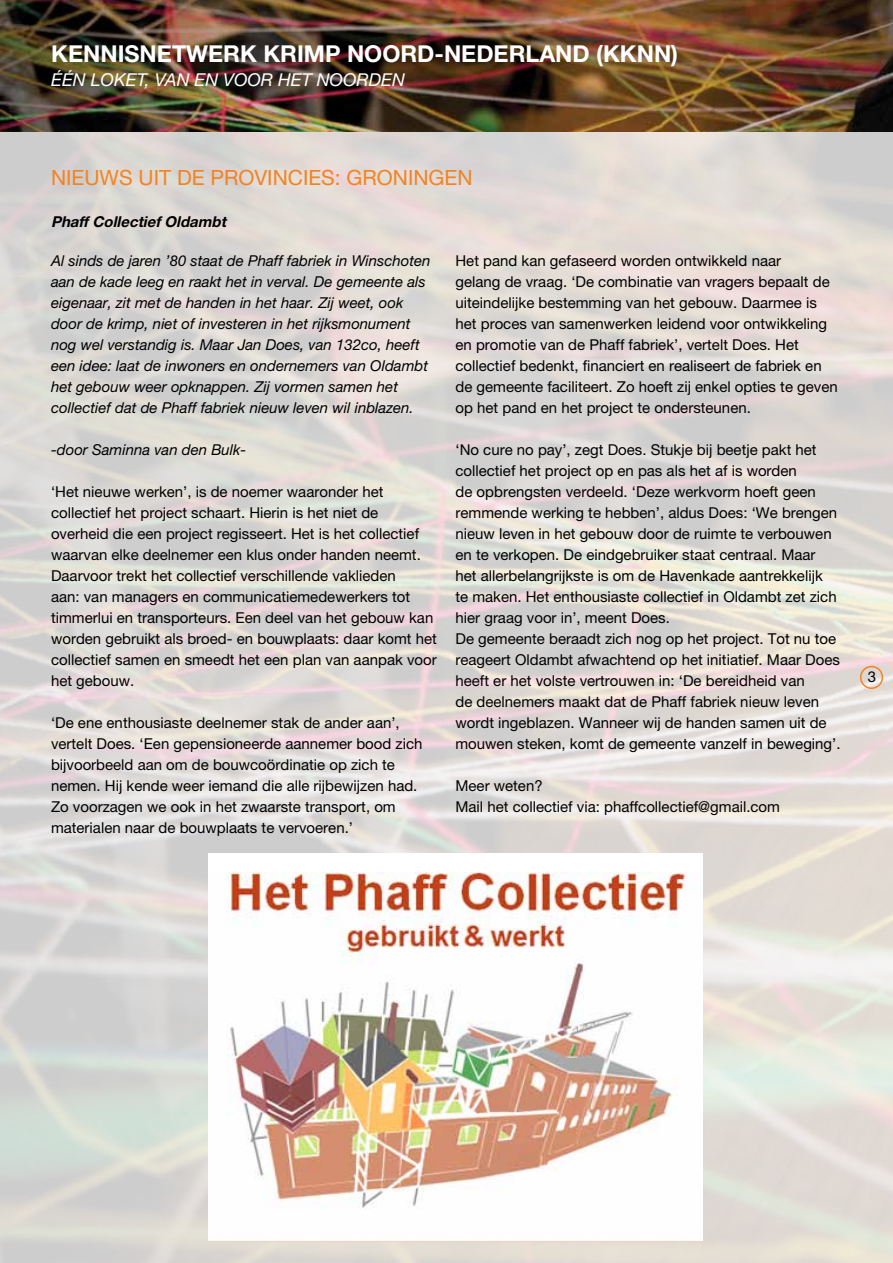
<style>
.page{position:relative;width:893px;height:1263px;background:#fff}
.page>*{position:absolute;margin:0;border:0;box-sizing:border-box;transform-origin:0 0}
.t1{font:700 23.25px "Helvetica Neue LT Std";color:#fff}
.t2{font:21px "Helvetica Neue LT Std";color:#f58220}
.t3{font:italic 17.7px "Helvetica Neue LT Std";color:#fff}
.t4{font:15px/21px "Helvetica Neue LT Std";color:#000}
.t5{font:italic 15px/21px "Helvetica Neue LT Std";color:#000}
.t6{font:italic 700 15px "Helvetica Neue LT Std";color:#000}
</style>
<div class="page">
<img style="left:0;top:0;width:893px;height:1263px">
<div style="left:860px;top:666px;width:23px;height:23px;border:2px solid #f58220;border-radius:50%"></div>
<div style="left:208px;top:854px;width:495px;height:387px;background:#fff"></div>
<img style="left:227px;top:872px;width:459px;height:337px">
<h1 class="t1" style="left:51px;top:39px;width:314px">KENN ISNETWERK KRIMP NOO</h1>
<h1 class="t1" style="left:400px;top:39px;width:279px">RD-NEDERLAND (KKNN)</h1>
<p class="t3" style="left:51px;top:69px;width:319px">één loket, van en voor het Noorde</p>
<p class="t3" style="left:392px;top:69px;width:14px">n</p>
<h2 class="t2" style="left:51px;top:165px;width:29px">NIEUWS</h2>
<h2 class="t2" style="left:139px;top:165px;width:85px">UIT DE PROVI</h2>
<h2 class="t2" style="left:273px;top:165px;width:28px">NCIES</h2>
<h2 class="t2" style="left:335px;top:165px;width:139px">: GRONINGEN</h2>
<p class="t6" style="left:51px;top:212px;width:180px">PhaffCollectiefOldambt</p>
<p class="t5" style="left:51px;top:250px;width:381px">Al sinds de jaren ’80 staat de Phaff fabriek in Winschoten aan de kade leeg en raakt het in verval. De gemeente als eigenaar, zit met de handen in het haar. Zij weet, ook door de krimp, niet of investeren in het rijksmonument nog wel verstandig is. Maar Jan Does, van 132co, heeft een idee: laat de inwoners en ondernemers van Oldambt het gebouw weer opknappen. Zij vormen samen het collectief dat de Phaff fabriek nieuw leven wil inblazen.</p>
<p class="t5" style="left:51px;top:439px;width:197px">-door Saminna van den Bulk-</p>
<p class="t4" style="left:51px;top:481px;width:387px">‘H et nieuwe werken’, is de noemer waaronder het collectief het project schaart. H ierin is het niet de overheid die een project regisseert. H et is het collectief waarvan elke deelnemer een klus onder handen neemt.<br>Daarvoor trekt het collectief verschillende vaklieden<br>aan: van managers en communicatiemedewerkers tot timmerlui en transporteurs. Een deel van het gebouw kan worden gebruikt als broed- en bouwplaats: daar komt het collectief samen en smeedt het een plan van aanpak voor het gebouw.</p>
<p class="t4" style="left:51px;top:712px;width:373px">‘De ene enthousiaste deelnemer stak de ander aan’, vertelt Does. ‘Een gepensioneerde aannemer bood zich bijvoorbeeld aan om de bouwcoördinatie op zich te nemen. H ij kende weer iemand die alle rijbewijzen had.<br>Zo voorzagen we ook in het zwaarste transport, om materialen naar de bouwplaats te vervoeren.’</p>
<p class="t4" style="left:455px;top:250px;width:384px">H et pand kan gefaseerd worden ontwikkeld naar<br>gelang de vraag. ‘De combinatie van vragers bepaalt de uiteindelijke bestemming van het gebouw. Daarmee is het proces van samenwerken leidend voor ontwikkeling en promotie van de Phaff fabriek’, vertelt Does. H et collectief bedenkt, financiert en realiseert de fabriek en de gemeente faciliteert. Zo hoeft zij enkel opties te geven op het pand en het project te ondersteunen.</p>
<p class="t4" style="left:455px;top:439px;width:387px">‘No cure no pay’, zegt Does. Stukje bij beetje pakt het collectief het project op en pas als het af is worden<br>de opbrengsten verdeeld. ‘Deze werkvorm hoeft geen remmende werking te hebben’, aldus Does: ‘We brengen nieuw leven in het gebouw door de ruimte te verbouwen en te verkopen. De eindgebruiker staat centraal. M aar<br>het allerbelangrijkste is om de H avenkade aantrekkelijk<br>te maken. Het enthousiaste collectief in Oldambt zet zich hier graag voor in’, meent Does.<br>De gemeente beraadt zich nog op het project. Tot nu toe reageert Oldambt afwachtend op het initiatief. M aar Does heeft er het volste vertrouwen in: ‘De bereidheid van<br>de deelnemers maakt dat de Phaff fabriek nieuw leven wordt ingeblazen. Wanneer wij de handen samen uit de mouwen steken, komt de gemeente vanzelf in beweging’.</p>
<p class="t4" style="left:455px;top:775px;width:326px">M eer weten?<br>Mail het collectief via: phaffcollectief@gmail.com</p>
<p class="t4" style="left:868px;top:666px;width:10px">3</p>
</div>
